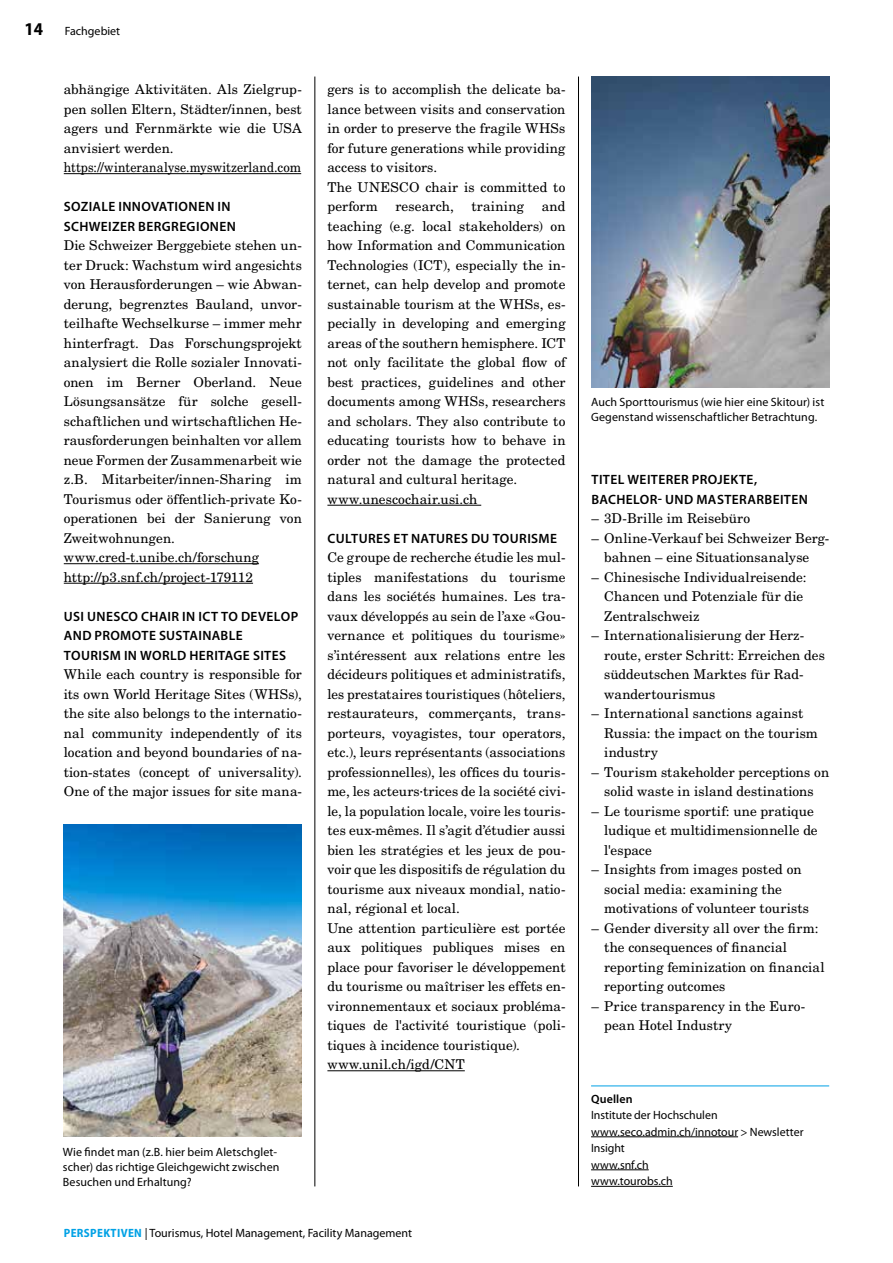
<style>
.page{position:relative;width:893px;height:1263px;background:#fff}
.page>*{position:absolute;margin:0;border:0;box-sizing:border-box;transform-origin:0 0}
.t1{font:700 semi-condensed 18px "Myriad Pro";color:#000}
.t2{font:13.5px/19.5px "New Century Schlbk LT Std";letter-spacing:.005em;color:#000}
.t3{font:600 13.5px/19.5px "Myriad Pro";letter-spacing:.03em;color:#000}
.t4{font:12px/16.5px "Myriad Pro";letter-spacing:.005em;color:#000}
.t5{font:600 12px "Myriad Pro";letter-spacing:.015em;color:#000}
.s1{font-weight:700;font-stretch:semi-condensed;color:#00a1e5}
</style>
<div class="page">
<hr style="left:315px;top:77px;width:1px;height:1109px;background:#000">
<hr style="left:578px;top:77px;width:1px;height:1109px;background:#000">
<hr style="left:591px;top:1086px;width:238px;height:1px;background:#00a1e5">
<hr style="left:591px;top:1136px;width:147px;height:1px;background:#000">
<hr style="left:591px;top:1169px;width:58px;height:1px;background:#000">
<hr style="left:591px;top:1186px;width:82px;height:1px;background:#000">
<hr style="left:64px;top:173px;width:237px;height:1px;background:#000">
<hr style="left:64px;top:563px;width:195px;height:1px;background:#000">
<hr style="left:64px;top:583px;width:189px;height:1px;background:#000">
<hr style="left:327px;top:505px;width:154px;height:1px;background:#000">
<hr style="left:327px;top:1070px;width:138px;height:1px;background:#000">
<img style="left:64px;top:825px;width:238px;height:311px">
<img style="left:591px;top:77px;width:238px;height:310px">
<h1 class="t1" style="left:25px;top:19px;width:20px">14</h1>
<p class="t4" style="left:65px;top:22px;width:57px">Fachgebiet</p>
<p class="t2" style="left:64px;top:80px;width:240px">abhängige Aktivitäten. Als Zielgrup&shy;pen sollen Eltern, Städter/innen, best agers und Fernmärkte wie die USA anvisiert werden. https://winteranalyse.myswitzerland.com</p>
<p class="t3" style="left:64px;top:197px;width:174px">SOZIALE INNOVATIONEN IN<br>SCHWEIZER BERGREGIONEN</p>
<p class="t2" style="left:64px;top:236px;width:240px">Die Schweizer Berggebiete stehen un&shy;ter Druck: Wachstum wird angesichts von Herausforderungen – wie Abwan&shy;derung, begrenztes Bauland, unvor&shy;teilhafte Wechselkurse – immer mehr hinterfragt. Das Forschungsprojekt analysiert die Rolle sozialer Innovati&shy;onen im Berner Oberland. Neue Lösungsansätze für solche gesell&shy;schaftlichen und wirtschaftlichen He&shy;rausforderungen beinhalten vor allem neue Formen der Zusammenarbeit wie z.B. Mitarbeiter/innen-Sharing im Tourismus oder öffentlich-private Ko&shy;operationen bei der Sanierung von Zweitwohnungen. www.cred-t.unibe.ch/forschung http://p3.snf.ch/project-179112</p>
<p class="t3" style="left:64px;top:606px;width:236px">USI UNESCO CHAIR IN ICT TO DEVELOP<br>AND PROMOTE SUSTAINABLE<br>TOURISM IN WORLD HERITAGE SITES</p>
<p class="t2" style="left:64px;top:665px;width:240px;text-align:justify">While each country is responsible for its own World Heritage Sites (WHSs), the site also belongs to the internatio&shy;nal community independently of its location and beyond boundaries of na&shy;tion-states (concept of universality).<br>One of the major issues for site mana-</p>
<p class="t2" style="left:327px;top:80px;width:240px">gers is to accomplish the delicate ba&shy;lance between visits and conservation in order to preserve the fragile WHSs for future generations while providing access to visitors.<br>The UNESCO chair is committed to perform</p>
<p class="t2" style="left:327px;top:197px;width:240px;text-indent:214px">and teaching (e.g. local stakeholders) on how Information and Communication Technologies (ICT), especially the in&shy;ternet, can help develop and promote sustainable tourism at the WHSs, es&shy;pecially in developing and emerging areas of the southern hemisphere. ICT not only facilitate the global flow of best practices, guidelines and other documents among WHSs, researchers and scholars. They also contribute to educating tourists how to behave in order not the damage the protected natural and cultural heritage. www.unescochair.usi.ch</p>
<p class="t3" style="left:328px;top:528px;width:231px">CULTURES ET NATURES DU TOURISME</p>
<p class="t2" style="left:327px;top:548px;width:240px">Ce groupe de recherche étudie les mul&shy;tiples manifestations du tourisme dans les sociétés humaines. Les tra&shy;vaux développés au sein de l’axe «Gou&shy;vernance et politiques du tourisme» s’intéressent aux relations entre les décideurs politiques et administratifs, les prestataires touristiques (hôteliers, restaurateurs, commerçants, trans&shy;porteurs, voyagistes, tour operators, etc.), leurs représentants (associations professionnelles), les offices du touris&shy;me, les acteurs·trices de la société civi&shy;le, la population locale, voire les touris&shy;tes eux-mêmes. Il s’agit d’étudier aussi bien les stratégies et les jeux de pou&shy;voir que les dispositifs de régulation du tourisme aux niveaux mondial, natio&shy;nal, régional et local.<br>Une attention particulière est portée aux politiques publiques mises en place pour favoriser le développement du tourisme ou maîtriser les effets en&shy;vironnementaux et sociaux probléma&shy;tiques de l'activité touristique (poli&shy;tiques à incidence touristique). www.unil.ch/igd/CNT</p>
<p class="t2" style="left:396px;top:197px;width:60px">research,</p>
<p class="t2" style="left:472px;top:197px;width:54px">training</p>
<p class="t4" style="left:63px;top:1145px;width:218px;line-height:15px">Wie findet man (z.B. hier beim Aletschglet&shy;scher) das richtige Gleichgewicht zwischen<br>Besuchen und Erhaltung?</p>
<p class="t4" style="left:64px;top:1225px;width:350px"><span class="s1">PERSPEKTIVEN</span> | Tourismus, Hotel Management, Facility Management</p>
<p class="t4" style="left:591px;top:395px;width:235px;line-height:15px">Auch Sporttourismus (wie hier eine Skitour) ist<br>Gegenstand wissenschaftlicher Betrachtung.</p>
<p class="t3" style="left:592px;top:470px;width:218px">TITEL WEITERER PROJEKTE,<br>BACHELOR- UND MASTERARBEITEN</p>
<p class="t2" style="left:591px;top:509px;width:160px">– 3D-Brille im Reisebüro</p>
<p class="t2" style="left:591px;top:528px;width:239px;text-align:center">– Online-Verkauf bei Schweizer Berg&shy;bahnen – eine Situationsanalyse</p>
<p class="t2" style="left:604px;top:567px;width:204px;text-indent:-13px">– Chinesische Individualreisende:<br>Chancen und Potenziale für die<br>Zentralschweiz</p>
<p class="t2" style="left:604px;top:626px;width:222px;text-indent:-13px">– Internationalisierung der Herz&shy;route, erster Schritt: Erreichen des süddeutschen Marktes für Rad&shy;wandertourismus</p>
<p class="t2" style="left:604px;top:704px;width:215px;text-indent:-13px">– International sanctions against<br>Russia: the impact on the tourism industry</p>
<p class="t2" style="left:591px;top:762px;width:239px;text-align:center">– Tourism stakeholder perceptions on solid waste in island destinations</p>
<p class="t2" style="left:604px;top:801px;width:215px;text-indent:-13px">– Le tourisme sportif: une pratique ludique et multidimensionnelle de l'espace</p>
<p class="t2" style="left:604px;top:860px;width:206px;text-indent:-13px">– Insights from images posted on social media: examining the motivations of volunteer tourists</p>
<p class="t2" style="left:604px;top:918px;width:222px;text-indent:-13px">– Gender diversity all over the firm: the consequences of financial reporting feminization on financial reporting outcomes</p>
<p class="t2" style="left:604px;top:996px;width:203px;text-indent:-13px">– Price transparency in the Euro&shy;pean Hotel Industry</p>
<p class="t5" style="left:591px;top:1091px;width:43px">Quellen</p>
<p class="t4" style="left:591px;top:1107px;width:214px">Institute der Hochschulen www.seco.admin.ch/innotour &gt; Newsletter<br>Insight<br>www.snf.ch<br>www.tourobs.ch</p>
</div>
